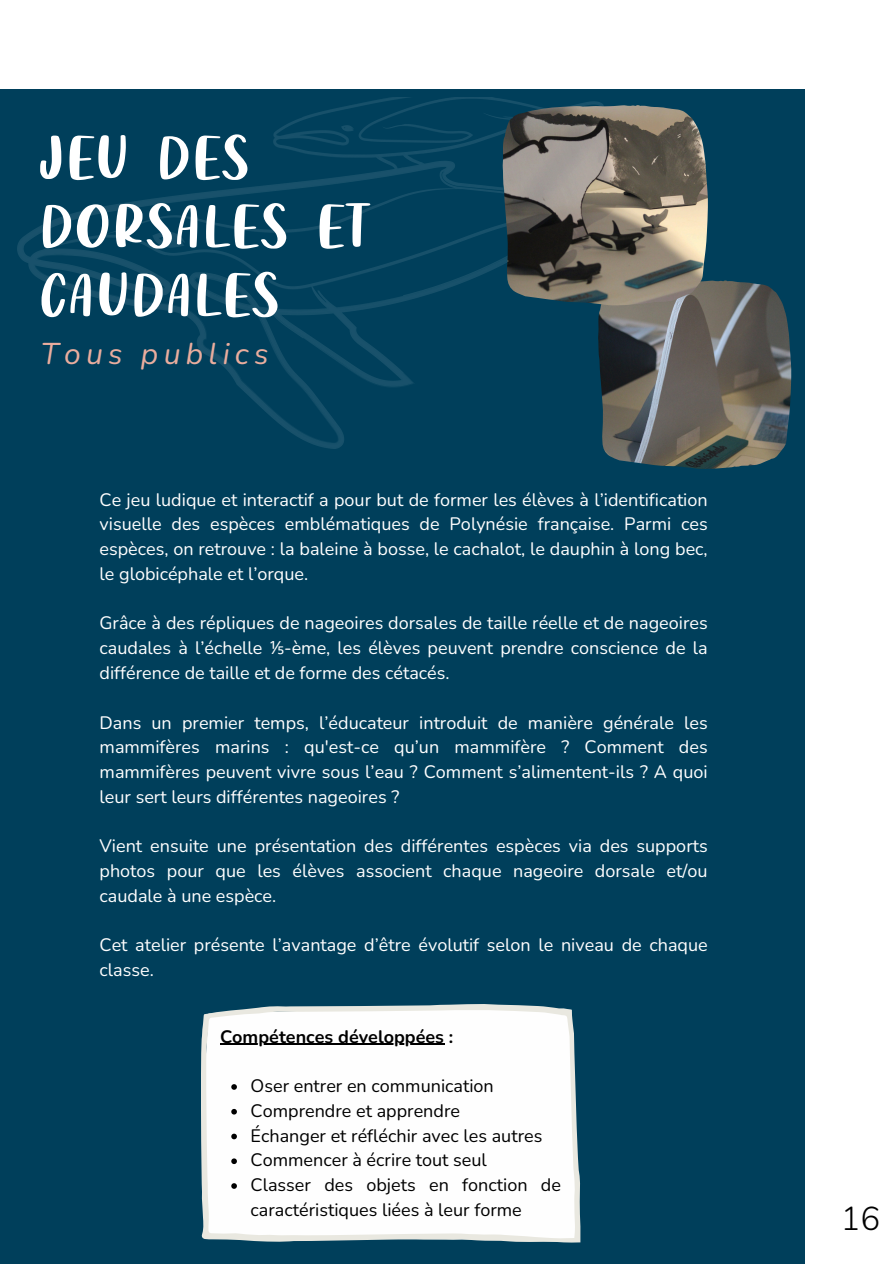
<style>
.page{position:relative;width:894px;height:1264px;background:#fff}
.page>*{position:absolute;margin:0;border:0;box-sizing:border-box;transform-origin:0 0}
.t1{font:60px/68.7px "Twist Jelly Demo";letter-spacing:.055em;color:#fff}
.t2{font:300 33px "Nunito";color:#000}
.t3{font:italic 30px "Nunito";letter-spacing:.175em;color:#eaad9e}
.t4{font:18px/24.8px "Nunito";color:#fff;text-align:justify}
.t5{font:18px/24.8px "Nunito";color:#000}
.t6{font:700 18px "Nunito";color:#000}
.s1{font-family:"Noto Sans"}
</style>
<div class="page">
<div style="left:0;top:0;width:893px;height:1263px;background:linear-gradient(to right,#fff,#fdfefe)"></div>
<div style="left:0;top:89px;width:804px;height:1174px;background:#003f5b"></div>
<img style="left:18px;top:97px;width:585px;height:351px">
<svg style="left:812px;top:1198px;width:81px;height:45px"></svg>
<img style="left:598px;top:280px;width:192px;height:189px">
<svg style="left:201px;top:1004px;width:379px;height:238px;background:#f4f6f6"></svg>
<hr style="left:220px;top:1043px;width:224px;height:1px;background:#000">
<svg style="left:231px;top:1084px;width:6px;height:5px"></svg>
<svg style="left:231px;top:1108px;width:6px;height:6px"></svg>
<svg style="left:231px;top:1133px;width:6px;height:6px"></svg>
<svg style="left:231px;top:1158px;width:6px;height:5px"></svg>
<svg style="left:231px;top:1183px;width:6px;height:5px"></svg>
<img style="left:502px;top:105px;width:205px;height:200px">
<p class="t1" style="left:41px;top:122px;width:327px">JEU DES<br>DORSALES ET<br>CAUDALES</p>
<p class="t3" style="left:41px;top:334px;width:229px">Tous publics</p>
<p class="t4" style="left:99px;top:487px;width:609px">Ce jeu ludique et interactif a pour but de former les élèves à l’identification visuelle des espèces emblématiques de Polynésie française. Parmi ces espèces, on retrouve : la baleine à bosse, le cachalot, le dauphin à long bec, le globicéphale et l’orque.</p>
<h1 class="t4" style="left:99px;top:611px;width:609px">Grâce à des répliques de nageoires dorsales de taille réelle et de nageoires caudales à l’échelle <span class="s1">⅕</span>-ème, les élèves peuvent prendre conscience de la différence de taille et de forme des cétacés.</h1>
<h2 class="t4" style="left:99px;top:710px;width:609px">Dans un premier temps, l’éducateur introduit de manière générale les mammifères marins : qu'est-ce qu’un mammifère ? Comment des mammifères peuvent vivre sous l’eau ? Comment s’alimentent-ils ? A quoi leur sert leurs différentes nageoires ?</h2>
<p class="t4" style="left:99px;top:834px;width:609px">Vient ensuite une présentation des différentes espèces via des supports photos pour que les élèves associent chaque nageoire dorsale et/ou caudale à une espèce.</p>
<p class="t4" style="left:99px;top:933px;width:609px">Cet atelier présente l’avantage d’être évolutif selon le niveau de chaque classe.</p>
<p class="t6" style="left:220px;top:1024px;width:235px">Compétences développées :</p>
<h3 class="t5" style="left:250px;top:1073px;width:245px">Oser entrer en communication</h3>
<p class="t5" style="left:250px;top:1098px;width:211px">Comprendre et apprendre</p>
<p class="t5" style="left:250px;top:1123px;width:293px">Échanger et réfléchir avec les autres</p>
<p class="t5" style="left:250px;top:1147px;width:238px">Commencer à écrire tout seul</p>
<p class="t5" style="left:250px;top:1172px;width:312px">Classer des objets en fonction de caractéristiques liées à leur forme</p>
<p class="t2" style="left:840px;top:1196px;width:41px">16</p>
</div>
